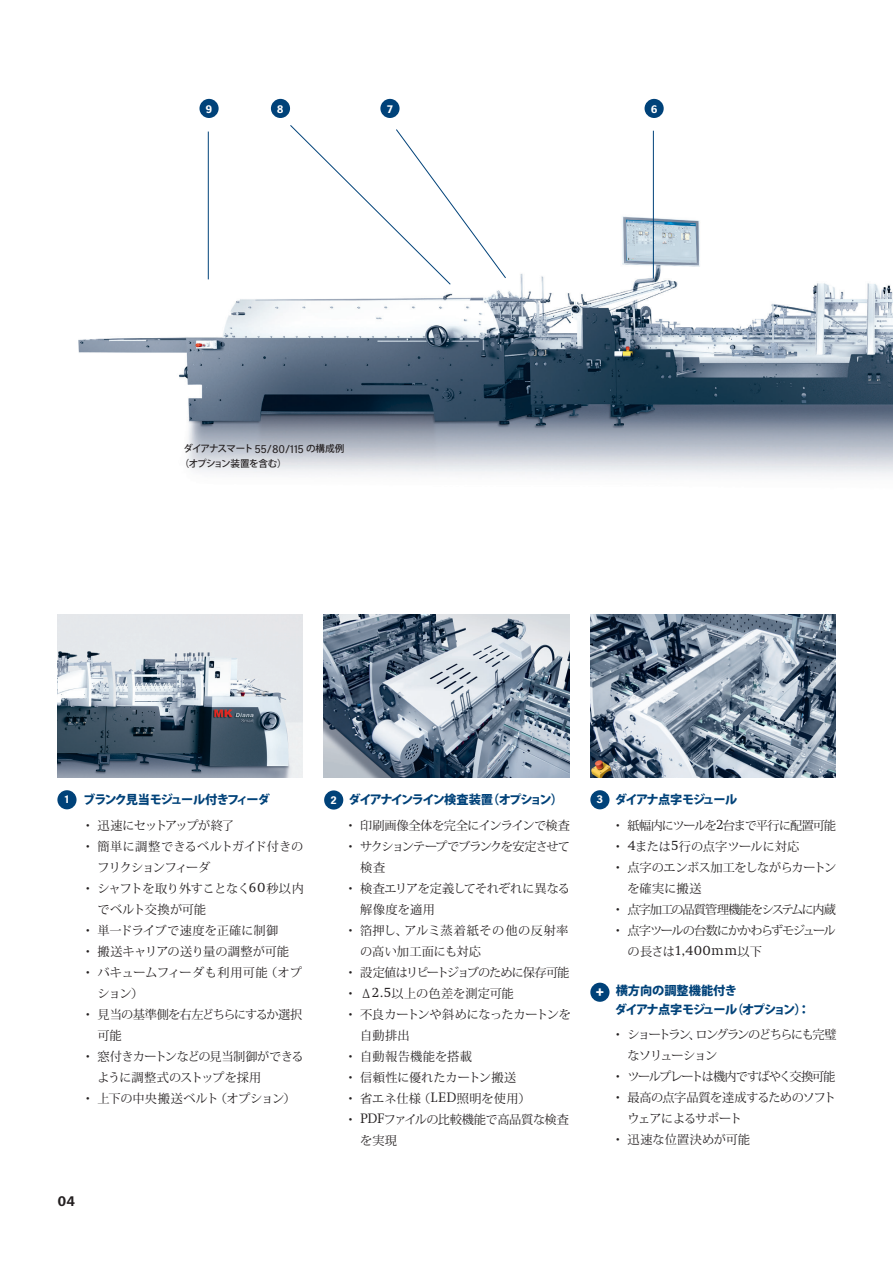
<style>
.page{position:relative;width:893px;height:1263px;background:#fff}
.page>*{position:absolute;margin:0;border:0;box-sizing:border-box;transform-origin:0 0}
.t1{font:700 15px "Heidelberg Gothic Ml";color:#fff}
.t2{font:700 14.25px "Heidelberg Gothic Ml";color:#231f20}
.t3{font:12.15px "Koz Min Pro";letter-spacing:-.04em;color:#231f20}
.t4{font:12.15px "Koz Min Pro";letter-spacing:.005em;color:#231f20}
.t5{font:12.15px "Koz Min Pro";letter-spacing:-.005em;color:#231f20}
.t6{font:12.15px "Koz Min Pro";letter-spacing:-.095em;color:#231f20}
.t7{font:12.15px "Koz Min Pro";letter-spacing:-.11em;color:#231f20}
.t8{font:12.15px "Koz Min Pro";letter-spacing:-.08em;color:#231f20}
.t9{font:12.15px "Koz Min Pro";letter-spacing:-.01em;color:#231f20}
.t10{font:800 12.15px/19.2px "Koz Go Pro";letter-spacing:-.05em;color:#004279}
.t11{font:800 12.15px "Koz Go Pro";letter-spacing:-.1em;color:#004279}
.t12{font:12.15px "Koz Min Pro";letter-spacing:-.135em;color:#231f20}
.t13{font:12.15px "Koz Min Pro";letter-spacing:-.085em;color:#231f20}
.t14{font:12.15px "Koz Min Pro";letter-spacing:-.1em;color:#231f20}
.t15{font:800 12.15px "Koz Go Pro";letter-spacing:-.135em;color:#004279}
.t16{font:12.15px "Koz Min Pro";letter-spacing:.03em;color:#231f20}
.t17{font:12.15px "Koz Min Pro";letter-spacing:-.02em;color:#231f20}
.t18{font:12.15px "Koz Min Pro";letter-spacing:-.015em;color:#231f20}
.t19{font:12.15px "Koz Min Pro";letter-spacing:-.09em;color:#231f20}
.t20{font:12.15px "Koz Min Pro";color:#231f20}
.t21{font:12.15px "Koz Min Pro";letter-spacing:-.075em;color:#231f20}
.t22{font:12.15px "Koz Min Pro";letter-spacing:.02em;color:#231f20}
.t23{font:700 11.25px "Heidelberg Gothic Ml";color:#fff}
.t24{font:500 9.6px/14.9px "Koz Go Pro";letter-spacing:-.06em;color:#231f20}
.s1{font-family:"Heidelberg Gothic Ml";font-weight:400;font-size:11.55px}
.s2{font-family:"Heidelberg Antiqua ML";font-size:14.4px}
.s3{font-family:"Heidelberg Antiqua ML";font-size:14.25px}
</style>
<div class="page">
<img style="left:78px;top:98px;width:815px;height:378px">
<div style="left:380px;top:99px;width:20px;height:19px;background:#004279;border-radius:50%"></div>
<div style="left:199px;top:99px;width:20px;height:19px;background:#004279;border-radius:50%"></div>
<div style="left:645px;top:99px;width:19px;height:19px;background:#004279;border-radius:50%"></div>
<div style="left:271px;top:99px;width:19px;height:19px;background:#004279;border-radius:50%"></div>
<hr style="left:653px;top:131px;width:1px;height:148px;background:#004279">
<svg style="left:290px;top:125px;width:216px;height:160px"></svg>
<hr style="left:208px;top:132px;width:1px;height:147px;background:#004279">
<div style="left:57px;top:790px;width:20px;height:19px;background:#004279;border-radius:50%"></div>
<div style="left:324px;top:790px;width:19px;height:19px;background:#004279;border-radius:50%"></div>
<div style="left:590px;top:790px;width:19px;height:19px;background:#004279;border-radius:50%"></div>
<div style="left:590px;top:983px;width:19px;height:19px;background:#004279;border-radius:50%"></div>
<img style="left:57px;top:615px;width:246px;height:162px">
<img style="left:324px;top:615px;width:245px;height:162px">
<img style="left:590px;top:615px;width:246px;height:162px">
<p class="t23" style="left:206px;top:103px;width:8px">9</p>
<p class="t23" style="left:277px;top:103px;width:8px">8</p>
<p class="t23" style="left:387px;top:103px;width:7px">7</p>
<p class="t23" style="left:651px;top:103px;width:8px">6</p>
<p class="t24" style="left:180px;top:442px;width:166px;text-indent:4px">ダイアナスマート <span class="s1">55/80/115</span> の構成例（オプション装置を含む）</p>
<p class="t11" style="left:83px;top:791px;width:188px">ブランク見当モジュール付きフィーダ</p>
<p class="t15" style="left:349px;top:791px;width:216px">ダイアナインライン検査装置（オプション）</p>
<p class="t11" style="left:615px;top:791px;width:124px">ダイアナ点字モジュール</p>
<p class="t23" style="left:65px;top:793px;width:6px">1</p>
<p class="t23" style="left:331px;top:793px;width:8px">2</p>
<p class="t23" style="left:597px;top:793px;width:8px">3</p>
<p class="t19" style="left:82px;top:817px;width:154px">・迅速にセットアップが終了</p>
<p class="t4" style="left:82px;top:838px;width:223px">・簡単に調整できるベルトガイド付きの</p>
<p class="t21" style="left:98px;top:859px;width:114px">フリクションフィーダ</p>
<p class="t3" style="left:82px;top:880px;width:224px">・シャフトを取り外すことなく<span class="s2">60</span>秒以内</p>
<p class="t9" style="left:98px;top:901px;width:110px">でベルト交換が可能</p>
<p class="t5" style="left:82px;top:922px;width:198px">・単一ドライブで速度を正確に制御</p>
<p class="t17" style="left:82px;top:943px;width:209px">・搬送キャリアの送り量の調整が可能</p>
<p class="t4" style="left:82px;top:964px;width:222px">・バキュームフィーダも利用可能（オプ</p>
<p class="t3" style="left:98px;top:985px;width:47px">ション）</p>
<p class="t8" style="left:82px;top:1006px;width:222px">・見当の基準側を右左どちらにするか選択</p>
<p class="t3" style="left:98px;top:1027px;width:26px">可能</p>
<p class="t3" style="left:82px;top:1048px;width:223px">・窓付きカートンなどの見当制御ができる</p>
<p class="t18" style="left:98px;top:1069px;width:165px">ように調整式のストップを採用</p>
<p class="t3" style="left:82px;top:1090px;width:216px">・上下の中央搬送ベルト（オプション）</p>
<p class="t2" style="left:57px;top:1193px;width:19px">04</p>
<p class="t3" style="left:344px;top:816px;width:227px">・印刷画像全体を完全にインラインで検査</p>
<p class="t7" style="left:344px;top:837px;width:227px">・サクションテープでブランクを安定させて</p>
<p class="t3" style="left:360px;top:858px;width:27px">検査</p>
<p class="t3" style="left:344px;top:879px;width:227px">・検査エリアを定義してそれぞれに異なる</p>
<p class="t3" style="left:360px;top:900px;width:76px">解像度を適用</p>
<p class="t16" style="left:344px;top:921px;width:226px">・箔押し、アルミ蒸着紙その他の反射率</p>
<p class="t9" style="left:360px;top:942px;width:122px">の高い加工面にも対応</p>
<p class="t6" style="left:344px;top:963px;width:227px">・設定値はリピートジョブのために保存可能</p>
<p class="t5" style="left:344px;top:984px;width:171px">・ Δ<span class="s2">2</span><span class="s3">.</span><span class="s2">5</span>以上の色差を測定可能</p>
<p class="t3" style="left:344px;top:1005px;width:228px">・不良カートンや斜めになったカートンを</p>
<p class="t3" style="left:360px;top:1026px;width:51px">自動排出</p>
<p class="t22" style="left:344px;top:1047px;width:129px">・自動報告機能を搭載</p>
<p class="t5" style="left:344px;top:1068px;width:174px">・信頼性に優れたカートン搬送</p>
<p class="t4" style="left:344px;top:1089px;width:188px">・省エネ仕様（<span class="s3">LED</span>照明を使用）</p>
<p class="t3" style="left:344px;top:1110px;width:226px">・ <span class="s3">PDF</span>ファイルの比較機能で高品質な検査</p>
<p class="t3" style="left:360px;top:1131px;width:38px">を実現</p>
<p class="t1" style="left:596px;top:984px;width:10px">+</p>
<p class="t13" style="left:612px;top:816px;width:226px">・紙幅内にツールを<span class="s2">2</span>台まで平行に配置可能</p>
<p class="t9" style="left:612px;top:837px;width:189px">・ <span class="s2">4</span>または<span class="s2">5</span>行の点字ツールに対応</p>
<p class="t3" style="left:612px;top:858px;width:226px">・点字のエンボス加工をしながらカートン</p>
<p class="t3" style="left:627px;top:879px;width:76px">を確実に搬送</p>
<p class="t6" style="left:612px;top:900px;width:226px">・点字加工の品質管理機能をシステムに内蔵</p>
<p class="t14" style="left:612px;top:921px;width:225px">・点字ツールの台数にかかわらずモジュール</p>
<p class="t3" style="left:627px;top:942px;width:136px">の長さは<span class="s2">1</span><span class="s3">,</span><span class="s2">400</span><span class="s3">mm</span>以下</p>
<p class="t10" style="left:615px;top:982px;width:197px">横方向の調整機能付き<br>ダイアナ点字モジュール（オプション）：</p>
<p class="t12" style="left:612px;top:1026px;width:226px">・ショートラン、ロングランのどちらにも完璧</p>
<p class="t8" style="left:627px;top:1047px;width:91px">なソリューション</p>
<p class="t7" style="left:612px;top:1068px;width:225px">・ツールプレートは機内ですばやく交換可能</p>
<p class="t3" style="left:612px;top:1089px;width:226px">・最高の点字品質を達成するためのソフト</p>
<p class="t8" style="left:627px;top:1110px;width:116px">ウェアによるサポート</p>
<p class="t20" style="left:612px;top:1131px;width:140px">・迅速な位置決めが可能</p>
</div>
